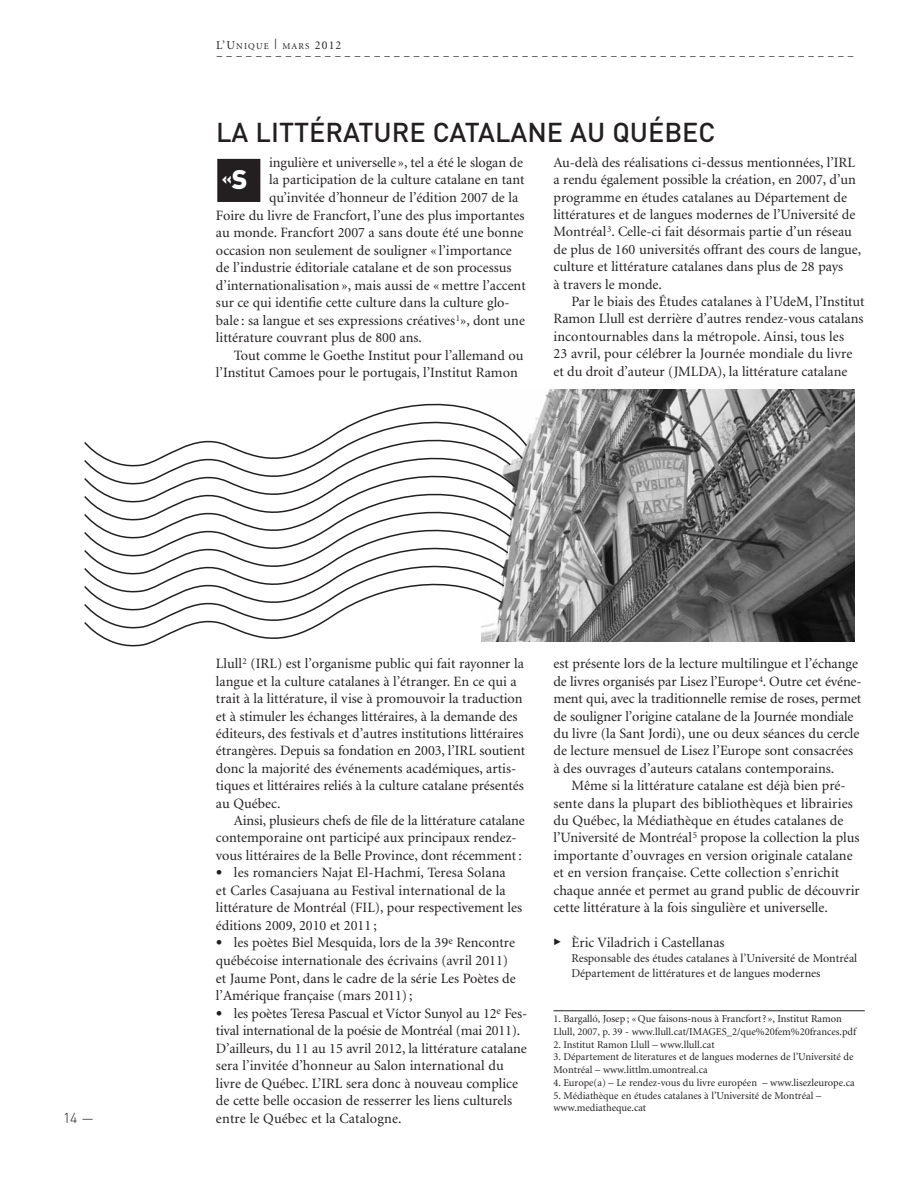
<style>
.page{position:relative;width:918px;height:1188px;background:#fff}
.page>*{position:absolute;margin:0;border:0;box-sizing:border-box;transform-origin:0 0}
.t1{font:500 27px "DIN";color:#231f20}
.t2{font:900 15px "DIN";color:#fff}
.t3{font:14.25px/17.4px "Minion";color:#231f20}
.t4{font:300 14.25px "DIN";color:#231f20}
.t5{font:300 13.5px "DIN";color:#231f20}
.t6{font:12px/15px "Minion";color:#231f20}
.t7{font:10.5px/12.8px "Minion";color:#231f20}
.t8{font:9px "Minion";letter-spacing:.125em;color:#231f20}
.s1{font-size:12px}
.s2{font-size:15.6px}
.s3{color:#fff}
.s4{font-size:26.55px}
.s5{font-family:"DIN";font-weight:900}
.s6{font-family:"Fago Co Bold Exp"}
</style>
<div class="page">
<hr style="left:554px;top:1011px;width:311px;height:1px;background:#231f20">
<div style="left:218px;top:160px;width:42px;height:41px;background:#231f20"></div>
<div style="left:218px;top:159px;width:42px;height:43px;border:1px solid #231f20"></div>
<img style="left:529px;top:390px;width:326px;height:252px">
<svg style="left:84px;top:403px;width:445px;height:244px"></svg>
<p class="t4" style="left:63px;top:1112px;width:33px">14 —</p>
<p class="t8" style="left:216px;top:41px;width:127px"><span class="s1">L’U</span>NIQUE <span class="s2">|</span> MARS <span class="s1">2012</span></p>
<p class="t5" style="left:216px;top:49px;width:650px">–––––––––––––––––––––––––––––––––––––––––––––––––––––––––––––––––<span class="s3">–</span></p>
<h1 class="t1" style="left:216px;top:120px;width:501px">LA LITTÉRATURE CATALANE AU QUÉBEC</h1>
<p class="t3" style="left:269px;top:154px;width:255px">ingulière et universelle », tel a été le slogan de</p>
<p class="t3" style="left:269px;top:172px;width:257px">la participation de la culture catalane en tant</p>
<p class="t3" style="left:269px;top:189px;width:251px">qu’invitée d’honneur de l’édition 2007 de la</p>
<p class="t3" style="left:216px;top:207px;width:310px">Foire du livre de Francfort, l’une des plus importantes</p>
<p class="t3" style="left:216px;top:224px;width:309px">au monde. Francfort 2007 a sans doute été une bonne</p>
<p class="t3" style="left:216px;top:242px;width:297px">occasion non seulement de souligner « l’importance</p>
<p class="t3" style="left:216px;top:259px;width:297px">de l’industrie éditoriale catalane et de son processus</p>
<p class="t3" style="left:216px;top:277px;width:311px">d’internationalisation », mais aussi de « mettre l’accent</p>
<p class="t3" style="left:216px;top:295px;width:295px">sur ce qui identifie cette culture dans la culture glo -</p>
<p class="t3" style="left:216px;top:312px;width:311px">bale : sa langue et ses expressions créatives<sup>1</sup>», dont une</p>
<p class="t3" style="left:216px;top:330px;width:207px">littérature couvrant plus de 800 ans.</p>
<p class="t3" style="left:234px;top:347px;width:291px">Tout comme le Goethe Institut pour l’allemand ou</p>
<p class="t3" style="left:216px;top:364px;width:303px">l’Institut Camoes pour le portugais, l’Institut Ramon</p>
<p class="t2" style="left:222px;top:170px;width:27px">«<span class="s4">S</span></p>
<p class="t3" style="left:553px;top:154px;width:309px">Au-delà des réalisations ci-dessus mentionnées, l’IRL a rendu également possible la création, en 2007, d’un programme en études catalanes au Département de littératures et de langues modernes de l’Université de Montréal<sup>3</sup>. Celle-ci fait désormais partie d’un réseau de plus de 160 universités offrant des cours de langue, culture et littérature catalanes dans plus de 28 pays<br>à travers le monde.</p>
<p class="t3" style="left:553px;top:293px;width:313px;text-indent:18px">Par le biais des Études catalanes à l’UdeM, l’Institut Ramon Llull est derrière d’autres rendez-vous catalans incontournables dans la métropole. Ainsi, tous les<br>23 avril, pour célébrer la Journée mondiale du livre et du droit d’auteur (JMLDA), la littérature catalane</p>
<p class="t3" style="left:216px;top:656px;width:311px">Llull<sup>2</sup> (IRL) est l’organisme public qui fait rayonner la langue et la culture catalanes à l’étranger. En ce qui a trait à la littérature, il vise à promouvoir la traduction et à stimuler les échanges littéraires, à la demande des éditeurs, des festivals et d’autres institutions littéraires étrangères. Depuis sa fondation en 2003, l’IRL soutient donc la majorité des événements académiques, artis&shy;tiques et littéraires reliés à la culture catalane pré sentés au Québec.</p>
<p class="t3" style="left:216px;top:812px;width:310px;text-indent:18px">Ainsi, plusieurs chefs de file de la littérature catalane contemporaine ont participé aux principaux rendez&shy;vous littéraires de la Belle Province, dont récemment :</p>
<p class="t3" style="left:216px;top:864px;width:308px"><span class="s5">•</span> les romanciers Najat El-Hachmi, Teresa Solana<br>et Carles Casajuana au Festival international de la litté ra ture de Montréal (FIL), pour respectivement les éditions 2009, 2010 et 2011 ;</p>
<p class="t3" style="left:216px;top:935px;width:301px"><span class="s5">•</span> les poètes Biel Mesquida, lors de la 39<sup>e</sup> Rencontre québécoise internationale des écrivains (avril 2011) et Jaume Pont, dans le cadre de la série Les Poètes de l’Amérique française (mars 2011) ;</p>
<p class="t3" style="left:216px;top:1005px;width:313px"><span class="s5">•</span> les poètes Teresa Pascual et Víctor Sunyol au 12<sup>e</sup> Fes - tival international de la poésie de Montréal (mai 2011).<br>D’ailleurs, du 11 au 15 avril 2012, la littérature catalane sera l’invitée d’honneur au Salon international du livre de Québec. L’IRL sera donc à nouveau complice de cette belle occasion de resserrer les liens culturels entre le Québec et la Catalogne.</p>
<p class="t3" style="left:553px;top:656px;width:310px">est présente lors de la lecture multilingue et l’échange de livres organisés par Lisez l’Europe<sup>4</sup>. Outre cet événe - ment qui, avec la traditionnelle remise de roses, permet de souligner l’origine catalane de la Journée mondiale du livre (la Sant Jordi), une ou deux séances du cercle de lecture mensuel de Lisez l’Europe sont consacrées à des ouvrages d’auteurs catalans contemporains.</p>
<p class="t3" style="left:554px;top:777px;width:308px;text-indent:18px">Même si la littérature catalane est déjà bien pré - sente dans la plupart des bibliothèques et librairies du Québec, la Médiathèque en études catalanes de l’Université de Montréal<sup>5</sup> propose la collection la plus importante d’ouvrages en version originale catalane et en version française. Cette collection s’enrichit chaque année et permet au grand public de découvrir cette littérature à la fois singulière et universelle.</p>
<p class="t3" style="left:554px;top:934px;width:173px"><span class="s6">%</span> Èric Viladrich i Castellanas</p>
<p class="t6" style="left:572px;top:951px;width:287px">Responsable des études catalanes à l’Université de Montréal<br>Département de littératures et de langues modernes</p>
<p class="t7" style="left:554px;top:1013px;width:304px">1. Bargalló, Josep ; « Que faisons-nous à Francfort ? », Institut Ramon<br>Llull, 2007, p. 39 - www.llull.cat/IMAGES_2/que%20fem%20frances.pdf</p>
<p class="t7" style="left:554px;top:1038px;width:163px">2. Institut Ramon Llull – www.llull.cat</p>
<p class="t7" style="left:554px;top:1051px;width:301px">3. Département de literatures et de langues modernes de l’Université de<br>Montréal – www.littlm.umontreal.ca</p>
<p class="t7" style="left:554px;top:1076px;width:303px">4. Europe(a) – Le rendez-vous du livre européen – www.lisezleurope.ca</p>
<p class="t7" style="left:554px;top:1089px;width:269px">5. Médiathèque en études catalanes à l’Université de Montréal – www.mediatheque.cat</p>
</div>
